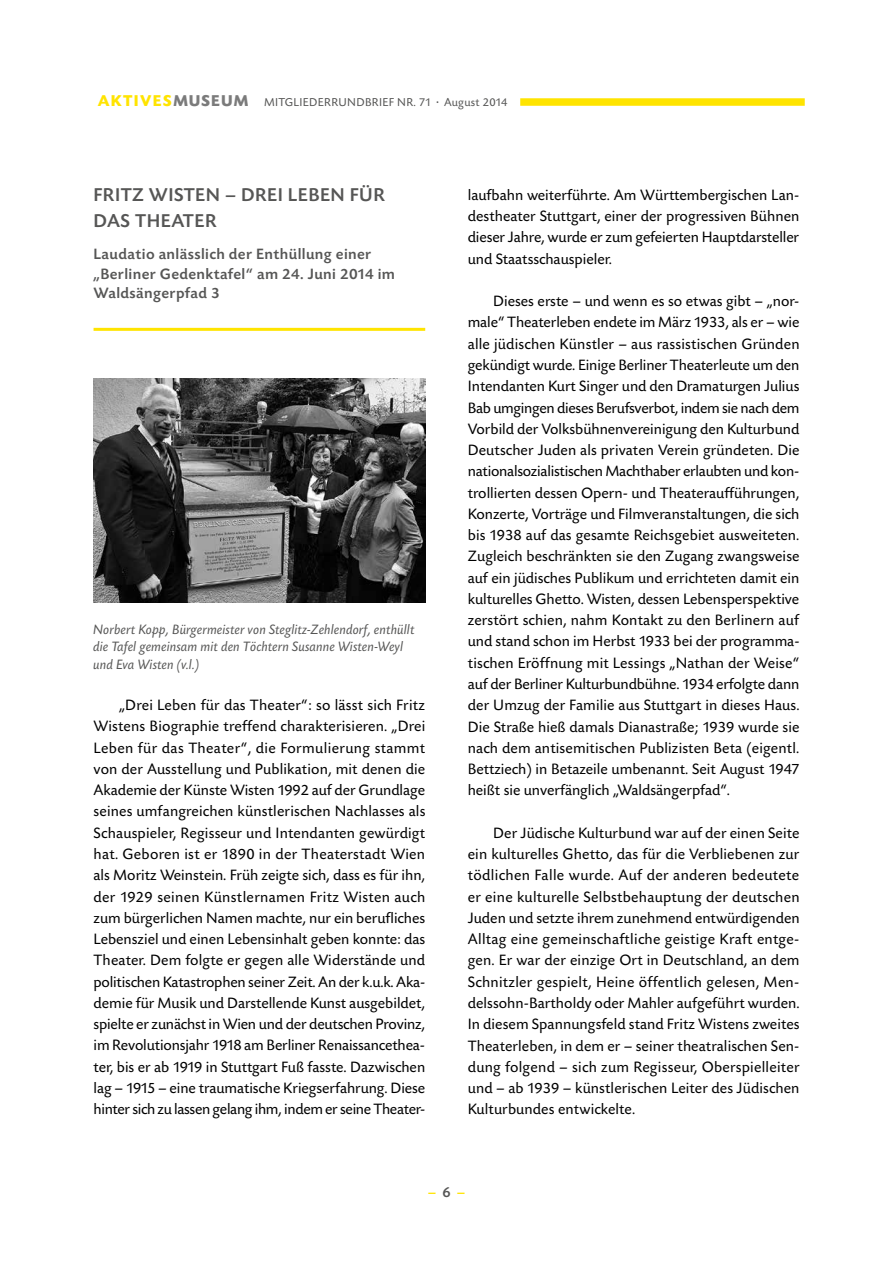
<style>
.page{position:relative;width:893px;height:1263px;background:#fff}
.page>*{position:absolute;margin:0;border:0;box-sizing:border-box;transform-origin:0 0}
.t1{font:500 19.5px/25.5px "Today SB";letter-spacing:.025em;color:#565655}
.t2{font:15.75px/21.3px "Today SB";color:#000;text-align:justify}
.t3{font:500 15.75px/19.5px "Today SB";letter-spacing:.025em;color:#565655}
.t4{font:500 15px "Today SB";color:#ffe400}
.t5{font:italic 14.25px/17.2px "Today SB";color:#565655}
.t6{font:12px "Today SB";letter-spacing:.025em;color:#565655}
.s1{font-weight:700;font-size:16.5px;color:#ffe400}
.s2{font-weight:700;font-size:16.5px;color:#7b7b7b}
.s3{color:#565655}
</style>
<div class="page">
<div style="left:520px;top:98px;width:285px;height:8px;background:#ffe400"></div>
<hr style="left:94px;top:328px;width:331px;height:3px;background:#ffe400">
<img style="left:94px;top:378px;width:331px;height:224px">
<p class="t6" style="left:98px;top:95px;width:411px"><span class="s1">AKTIVES</span><span class="s2">MUSEUM</span> MITGLIEDERRUNDBRIEF NR. 71 · August 2014</p>
<p class="t1" style="left:94px;top:183px;width:293px">FRITZ WISTEN – DREI LEBEN FÜR<br>DAS THEATER</p>
<p class="t3" style="left:94px;top:245px;width:303px">Laudatio anlässlich der Enthüllung einer „Berliner Gedenktafel“ am 24. Juni 2014 im<br>Waldsängerpfad 3</p>
<p class="t5" style="left:94px;top:621px;width:323px">Norbert Kopp, Bürgermeister von Steglitz-Zehlendorf, enthüllt die Tafel gemeinsam mit den Töchtern Susanne Wisten-Weyl und Eva Wisten (v.l.)</p>
<p class="t2" style="left:94px;top:695px;width:333px;text-indent:26px">„Drei Leben für das Theater“: so lässt sich Fritz Wistens Biographie treffend charakterisieren. „Drei Leben für das Theater“, die Formulierung stammt von der Ausstellung und Publikation, mit denen die Akademie der Künste Wisten 1992 auf der Grundlage seines umfangreichen künstlerischen Nachlasses als Schauspieler, Regisseur und Intendanten gewürdigt hat. Geboren ist er 1890 in der Theaterstadt Wien als Moritz Weinstein. Früh zeigte sich, dass es für ihn, der 1929 seinen Künstlernamen Fritz Wisten auch zum bürgerlichen Namen machte, nur ein berufliches Lebensziel und einen Lebensinhalt geben konnte: das Theater. Dem folgte er gegen alle Widerstände und politischen Katastrophen seiner Zeit. An der k.u.k. Aka&shy;demie für Musik und Darstellende Kunst ausgebildet, spielte er zunächst in Wien und der deutschen Provinz, im Revolutionsjahr 1918 am Berliner Renaissancethea&shy;ter, bis er ab 1919 in Stuttgart Fuß fasste. Dazwischen lag – 1915 – eine traumatische Kriegserfahrung. Diese hinter sich zu lassen gelang ihm, indem er seine Theater-</p>
<p class="t2" style="left:468px;top:185px;width:333px">laufbahn weiterführte. Am Württembergischen Lan&shy;destheater Stuttgart, einer der progressiven Bühnen dieser Jahre, wurde er zum gefeierten Hauptdarsteller und Staatsschauspieler.</p>
<p class="t2" style="left:468px;top:291px;width:333px;text-indent:25px">Dieses erste – und wenn es so etwas gibt – „nor&shy;male“ Theaterleben endete im März 1933, als er – wie alle jüdischen Künstler – aus rassistischen Gründen gekündigt wurde. Einige Berliner Theaterleute um den Intendanten Kurt Singer und den Dramaturgen Julius Bab umgingen dieses Berufsverbot, indem sie nach dem Vorbild der Volksbühnenvereinigung den Kulturbund Deutscher Juden als privaten Verein gründeten. Die nationalsozialistischen Machthaber erlaubten und kon&shy;trollierten dessen Opern- und Theateraufführungen, Konzerte, Vorträge und Filmveranstaltungen, die sich bis 1938 auf das gesamte Reichsgebiet ausweiteten.<br>Zugleich beschränkten sie den Zugang zwangsweise auf ein jüdisches Publikum und errichteten damit ein kulturelles Ghetto. Wisten, dessen Lebensperspektive zerstört schien, nahm Kontakt zu den Berlinern auf und stand schon im Herbst 1933 bei der programma&shy;tischen Eröffnung mit Lessings „Nathan der Weise“ auf der Berliner Kulturbundbühne. 1934 erfolgte dann der Umzug der Familie aus Stuttgart in dieses Haus.<br>Die Straße hieß damals Dianastraße; 1939 wurde sie nach dem antisemitischen Publizisten Beta (eigentl.<br>Bettziech) in Betazeile umbenannt. Seit August 1947 heißt sie unverfänglich „Waldsängerpfad“.</p>
<p class="t2" style="left:468px;top:823px;width:333px;text-indent:26px">Der Jüdische Kulturbund war auf der einen Seite ein kulturelles Ghetto, das für die Verbliebenen zur tödlichen Falle wurde. Auf der anderen bedeutete er eine kulturelle Selbstbehauptung der deutschen Juden und setzte ihrem zunehmend entwürdigenden Alltag eine gemeinschaftliche geistige Kraft entge&shy;gen. Er war der einzige Ort in Deutschland, an dem Schnitzler gespielt, Heine öffentlich gelesen, Men&shy;delssohn-Bartholdy oder Mahler aufgeführt wurden.<br>In diesem Spannungsfeld stand Fritz Wistens zweites Theaterleben, in dem er – seiner theatralischen Sen&shy;dung folgend – sich zum Regisseur, Oberspielleiter und – ab 1939 – künstlerischen Leiter des Jüdischen Kulturbundes entwickelte.</p>
<p class="t4" style="left:428px;top:1184px;width:39px">– <span class="s3">6</span> –</p>
</div>
